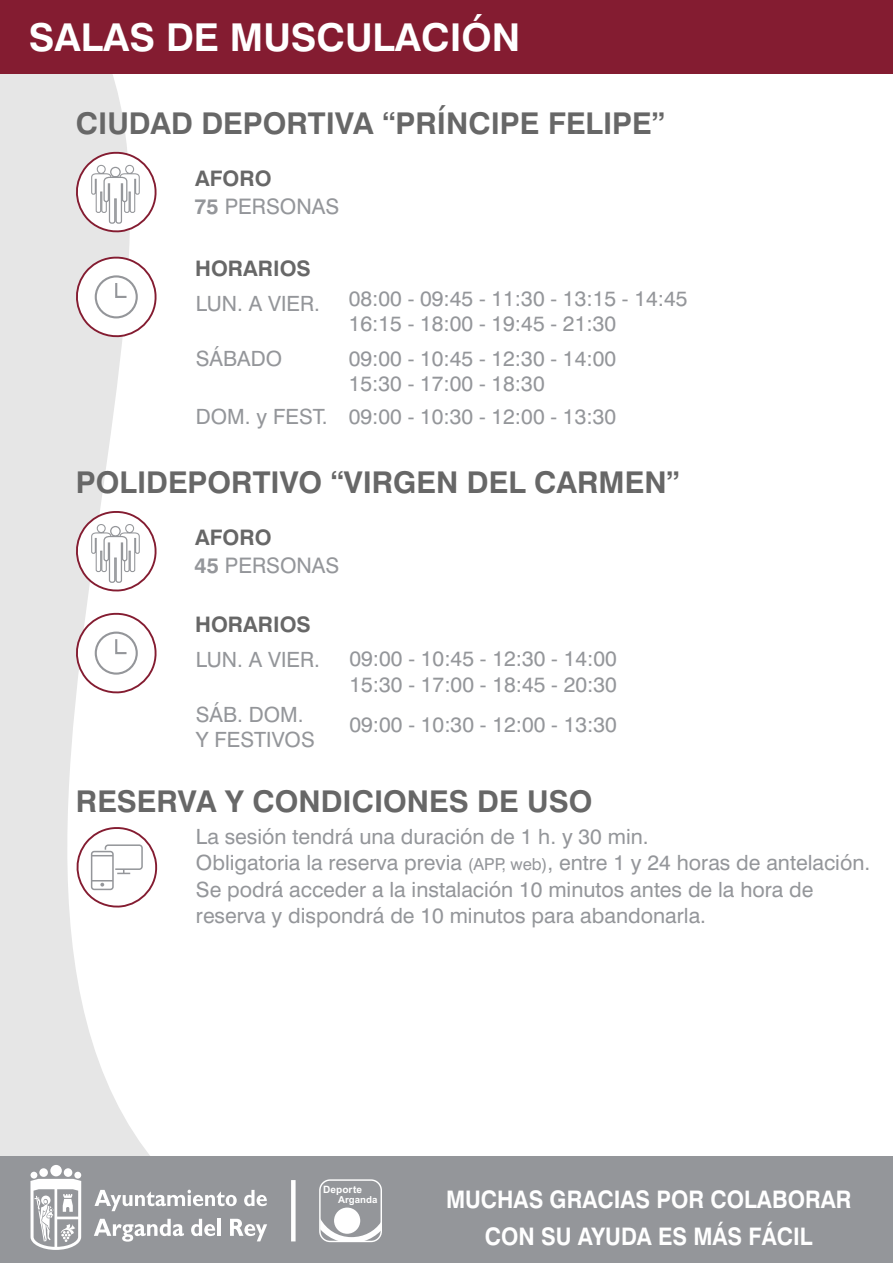
<style>
.page{position:relative;width:893px;height:1263px;background:#fff}
.page>*{position:absolute;margin:0;border:0;box-sizing:border-box;transform-origin:0 0}
.t1{font:700 38.4px "Swiss 721 BT";color:#fff}
.t2{font:700 30px "Swiss 721 BT";color:#676767}
.t3{font:700 24.15px/36.3px "Swiss 721 BT";color:#fff;text-align:center;scale:.91 1}
.t4{font:21.3px/28.2px "Swiss 721 BT";color:#94969a}
.t5{font:700 21.3px "Swiss 721 BT";color:#676767}
.t6{font:21px/25.2px "Swiss 721 BT";color:#94969a}
.t7{font:700 10.05px "Arial";color:#fff}
.t8{font:700 9.75px "Arial";color:#fff}
.s1{font-weight:700;color:#676767}
.s2{font-weight:700}
.s3{font-size:16.5px}
</style>
<div class="page">
<svg style="left:0;top:74px;width:300px;height:1083px"></svg>
<div style="left:0;top:0;width:893px;height:74px;background:#841c31"></div>
<svg style="left:72px;top:826px;width:87px;height:82px"></svg>
<svg style="left:71px;top:151px;width:87px;height:82px"></svg>
<svg style="left:71px;top:255px;width:87px;height:82px"></svg>
<svg style="left:71px;top:510px;width:87px;height:82px"></svg>
<svg style="left:71px;top:612px;width:87px;height:82px"></svg>
<div style="left:0;top:1157px;width:893px;height:106px;background:#94969a"></div>
<div style="left:291px;top:1180px;width:5px;height:61px;background:#fff"></div>
<div style="left:50px;top:1165px;width:12px;height:11px;background:#fff;border-radius:50%"></div>
<div style="left:64px;top:1168px;width:8px;height:9px;background:#fff;border-radius:50%"></div>
<div style="left:39px;top:1168px;width:9px;height:9px;background:#fff;border-radius:50%"></div>
<svg style="left:30px;top:1172px;width:51px;height:78px"></svg>
<svg style="left:94px;top:1219px;width:90px;height:22px"></svg>
<svg style="left:191px;top:1219px;width:24px;height:17px"></svg>
<hr style="left:217px;top:1219px;width:4px;height:17px;background:#fff">
<svg style="left:230px;top:1219px;width:37px;height:22px"></svg>
<svg style="left:95px;top:1190px;width:142px;height:21px"></svg>
<svg style="left:244px;top:1190px;width:23px;height:16px"></svg>
<div style="left:334px;top:1207px;width:26px;height:27px;background:#fff;border-radius:50%"></div>
<svg style="left:321px;top:1218px;width:59px;height:23px"></svg>
<div style="left:319px;top:1179px;width:63px;height:63px;border:1px solid #fff;border-radius:10px"></div>
<h1 class="t1" style="left:29px;top:21px;width:493px">SALAS DE MUSCULACIÓN</h1>
<h2 class="t2" style="left:76px;top:111px;width:591px">CIUDAD DEPORTIVA “PRÍNCIPE FELIPE”</h2>
<p class="t4" style="left:194px;top:166px;width:146px"><span class="s1">AFORO<br></span><span class="s2">75</span> PERSONAS</p>
<p class="t5" style="left:195px;top:260px;width:117px">HORARIOS</p>
<p class="t6" style="left:196px;top:293px;width:126px">LUN. A VIER.</p>
<p class="t6" style="left:196px;top:348px;width:88px">SÁBADO</p>
<p class="t6" style="left:349px;top:288px;width:340px">08:00 - 09:45 - 11:30 - 13:15 - 14:45<br>16:15 - 18:00 - 19:45 - 21:30</p>
<p class="t6" style="left:349px;top:348px;width:269px">09:00 - 10:45 - 12:30 - 14:00<br>15:30 - 17:00 - 18:30</p>
<p class="t6" style="left:196px;top:405px;width:422px">DOM. y FEST. 09:00 - 10:30 - 12:00 - 13:30</p>
<h2 class="t2" style="left:76px;top:470px;width:605px">POLIDEPORTIVO “VIRGEN DEL CARMEN”</h2>
<p class="t4" style="left:195px;top:525px;width:146px"><span class="s1">AFORO<br></span><span class="s2">45</span> PERSONAS</p>
<p class="t5" style="left:195px;top:616px;width:117px">HORARIOS</p>
<p class="t6" style="left:196px;top:649px;width:126px">LUN. A VIER.</p>
<p class="t6" style="left:196px;top:704px;width:120px">SÁB. DOM.<br>Y FESTIVOS</p>
<p class="t6" style="left:350px;top:648px;width:269px">09:00 - 10:45 - 12:30 - 14:00<br>15:30 - 17:00 - 18:45 - 20:30</p>
<p class="t6" style="left:350px;top:714px;width:269px">09:00 - 10:30 - 12:00 - 13:30</p>
<h2 class="t2" style="left:76px;top:789px;width:518px">RESERVA Y CONDICIONES DE USO</h2>
<p class="t6" style="left:196px;top:825px;width:676px;line-height:26.5px">La sesión tendrá una duración de 1 h. y 30 min.<br>Obligatoria la reserva previa <span class="s3">(APP, web)</span>, entre 1 y 24 horas de antelación.<br>Se podrá acceder a la instalación 10 minutos antes de la hora de reserva y dispondrá de 10 minutos para abandonarla.</p>
<p class="t7" style="left:323px;top:1186px;width:40px">Deporte</p>
<p class="t8" style="left:338px;top:1196px;width:41px">Arganda</p>
<p class="t3" style="left:446px;top:1184px;width:447px">MUCHAS GRACIAS POR COLABORAR<br>CON SU AYUDA ES MÁS FÁCIL</p>
</div>
